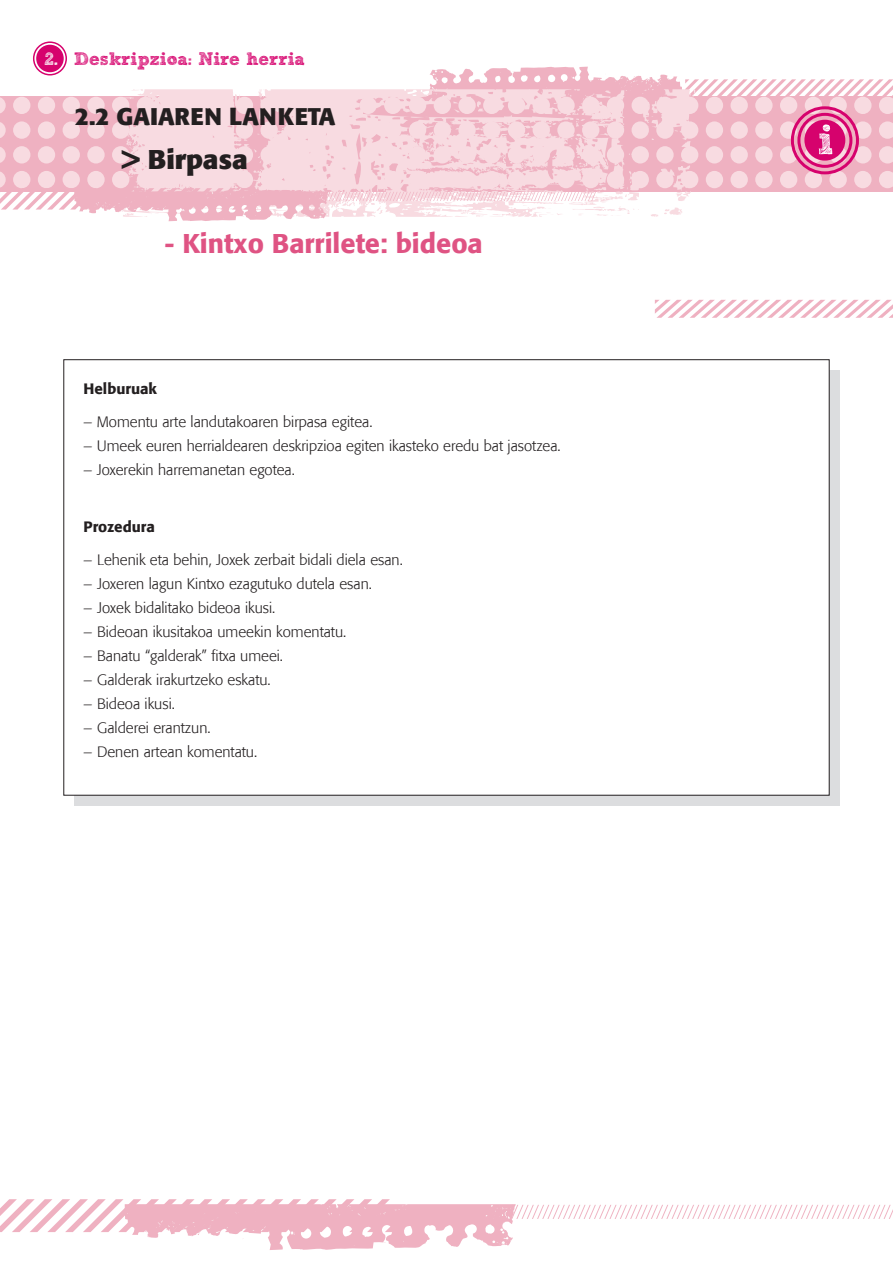
<style>
.page{position:relative;width:893px;height:1263px;background:#fff}
.page>*{position:absolute;margin:0;border:0;box-sizing:border-box;transform-origin:0 0}
.t1{font:500 27px "Formata";color:#df5383}
.t2{font:700 27px "Formata";color:#231f20}
.t3{font:700 24px "Formata";color:#231f20}
.t4{font:18px "Sketch Rockwell";color:#d6026d}
.t5{font:18px "Sketch Rockwell";color:#fff}
.t6{font:300 15px "Formata";color:#231f20}
.t7{font:500 15px "Formata";color:#231f20}
</style>
<div class="page">
<div style="left:74px;top:370px;width:766px;height:436px;background:#dcdddf"></div>
<div style="left:64px;top:360px;width:765px;height:435px;background:#fff"></div>
<svg style="left:430px;top:67px;width:463px;height:30px"></svg>
<svg style="left:0;top:97px;width:893px;height:91px;background:#f2becc"></svg>
<svg style="left:123px;top:89px;width:572px;height:128px;background:#f6d3db"></svg>
<svg style="left:0;top:188px;width:596px;height:33px"></svg>
<div style="left:33px;top:41px;width:34px;height:34px;border:2px solid #d6026d;border-radius:50%"></div>
<div style="left:37px;top:45px;width:26px;height:26px;background:#d6026d;border-radius:50%"></div>
<div style="left:36px;top:45px;width:28px;height:27px;border:2px solid #d6026d;border-radius:50%"></div>
<div style="left:791px;top:106px;width:68px;height:68px;border:3px solid #d6026d;border-radius:50%"></div>
<div style="left:797px;top:113px;width:55px;height:55px;border:3px solid #d6026d;border-radius:50%"></div>
<div style="left:806px;top:121px;width:38px;height:38px;background:#d6026d;border-radius:50%"></div>
<div style="left:804px;top:120px;width:41px;height:41px;border:3px solid #d6026d;border-radius:50%"></div>
<svg style="left:819px;top:124px;width:13px;height:31px"></svg>
<svg style="left:0;top:1199px;width:893px;height:51px"></svg>
<svg style="left:655px;top:300px;width:238px;height:18px"></svg>
<p class="t5" style="left:44px;top:48px;width:15px">2.</p>
<p class="t4" style="left:74px;top:48px;width:232px">Deskripzioa: Nire herria</p>
<p class="t3" style="left:75px;top:102px;width:262px">2.2 GAIAREN LANKETA</p>
<p class="t2" style="left:122px;top:143px;width:128px">&gt; Birpasa</p>
<p class="t1" style="left:164px;top:226px;width:320px">- Kintxo Barrilete: bideoa</p>
<p class="t7" style="left:84px;top:379px;width:75px">Helburuak</p>
<p class="t6" style="left:84px;top:413px;width:290px">– Momentu arte landutakoaren birpasa egitea.</p>
<p class="t6" style="left:84px;top:437px;width:479px">– Umeek euren herrialdearen deskripzioa egiten ikasteko eredu bat jasotzea.</p>
<p class="t6" style="left:84px;top:461px;width:213px">– Joxerekin harremanetan egotea.</p>
<p class="t7" style="left:84px;top:517px;width:73px">Prozedura</p>
<p class="t6" style="left:84px;top:551px;width:321px">– Lehenik eta behin, Joxek zerbait bidali diela esan.</p>
<p class="t6" style="left:84px;top:575px;width:290px">– Joxeren lagun Kintxo ezagutuko dutela esan.</p>
<p class="t6" style="left:84px;top:599px;width:193px">– Joxek bidalitako bideoa ikusi.</p>
<p class="t6" style="left:84px;top:623px;width:264px">– Bideoan ikusitakoa umeekin komentatu.</p>
<p class="t6" style="left:84px;top:647px;width:201px">– Banatu “galderak” fitxa umeei.</p>
<p class="t6" style="left:84px;top:671px;width:189px">– Galderak irakurtzeko eskatu.</p>
<p class="t6" style="left:84px;top:695px;width:93px">– Bideoa ikusi.</p>
<p class="t6" style="left:84px;top:719px;width:128px">– Galderei erantzun.</p>
<p class="t6" style="left:84px;top:743px;width:175px">– Denen artean komentatu.</p>
</div>
